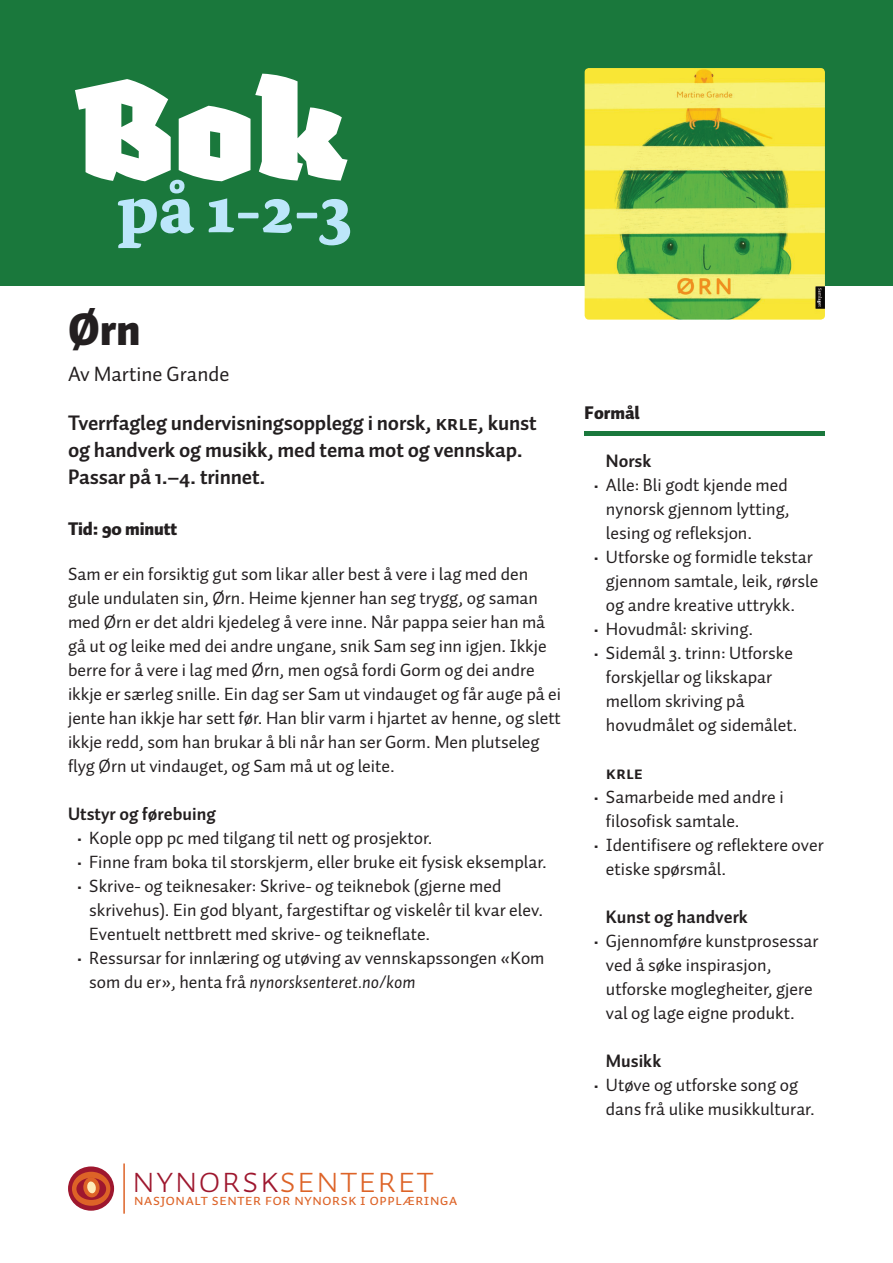
<style>
.page{position:relative;width:893px;height:1263px;background:#fff}
.page>*{position:absolute;margin:0;border:0;box-sizing:border-box;transform-origin:0 0}
.t1{font:900 143.4px "Fakir Pro";color:#fff}
.t2{font:700 69.15px "Dolly Pro";color:#bce6fa}
.t3{font:900 45px "Auto Pro";color:#231f20}
.t4{font:37.95px "Auto Pro Light Small Caps";color:#dd6327}
.t5{font:700 21px/27px "Auto Pro";letter-spacing:-.01em;color:#231f20}
.t6{font:21px "Auto Pro";color:#231f20}
.t7{font:18px/24px "Auto Pro";color:#231f20}
.t8{font:700 18px "Auto Pro";color:#231f20}
.t9{font:900 18px "Auto Pro";letter-spacing:-.005em;color:#231f20}
.t10{font:18px "Auto Pro Bold Small Caps";color:#231f20}
.t11{font:15.9px "Auto Pro Regular Small Caps";color:#dd6327}
.s1{font-family:"Auto Pro Bold Small Caps";font-weight:400}
.s2{font-family:"Auto Pro Regular Italic 1"}
.s3{color:#9e172e}
</style>
<div class="page">
<hr style="left:585px;top:431px;width:240px;height:4px;background:#1a783c">
<div style="left:0;top:0;width:893px;height:286px;background:#1a783c"></div>
<img style="left:585px;top:68px;width:240px;height:252px">
<svg style="left:68px;top:1166px;width:46px;height:45px"></svg>
<div style="left:72px;top:1172px;width:38px;height:34px;background:#dd6327;border-radius:50%"></div>
<div style="left:76px;top:1178px;width:30px;height:22px;background:#9e172e;border-radius:50%"></div>
<svg style="left:82px;top:1178px;width:19px;height:20px"></svg>
<hr style="left:123px;top:1163px;width:2px;height:51px;background:#dd6327">
<p class="t1" style="left:75px;top:12px;width:273px">Bok</p>
<p class="t2" style="left:117px;top:164px;width:236px">på 1-2-3</p>
<p class="t3" style="left:68px;top:297px;width:74px">Ørn</p>
<p class="t6" style="left:68px;top:359px;width:163px">Av Martine Grande</p>
<p class="t5" style="left:68px;top:409px;width:470px">Tverrfagleg undervisningsopplegg i norsk, <span class="s1">KRLE</span>, kunst og handverk og musikk, med tema mot og vennskap.<br>Passar på 1.–4. trinnet.</p>
<p class="t9" style="left:68px;top:516px;width:111px">Tid: 90 minutt</p>
<p class="t7" style="left:68px;top:561px;width:495px">Sam er ein forsiktig gut som likar aller best å vere i lag med den gule undulaten sin, Ørn. Heime kjenner han seg trygg, og saman med Ørn er det aldri kjedeleg å vere inne. Når pappa seier han må gå ut og leike med dei andre ungane, snik Sam seg inn igjen. Ikkje berre for å vere i lag med Ørn, men også fordi Gorm og dei andre ikkje er særleg snille. Ein dag ser Sam ut vindauget og får auge på ei jente han ikkje har sett før. Han blir varm i hjartet av henne, og slett ikkje redd, som han brukar å bli når han ser Gorm. Men plutseleg flyg Ørn ut vindauget, og Sam må ut og leite.</p>
<p class="t8" style="left:68px;top:801px;width:149px">Utstyr og førebuing</p>
<p class="t7" style="left:77px;top:825px;width:357px">• Kople opp pc med tilgang til nett og prosjektor.</p>
<p class="t7" style="left:77px;top:849px;width:472px">• Finne fram boka til storskjerm, eller bruke eit fysisk eksemplar.</p>
<p class="t7" style="left:89px;top:873px;width:455px;text-indent:-13px">• Skrive- og teiknesaker: Skrive- og teiknebok (gjerne med skrivehus). Ein god blyant, fargestiftar og viskelêr til kvar elev.<br>Eventuelt nettbrett med skrive- og teikneflate.</p>
<p class="t7" style="left:89px;top:945px;width:457px;text-indent:-13px">• Ressursar for innlæring og utøving av vennskapssongen «Kom som du er», henta frå <span class="s2">nynorsksenteret.no/kom</span></p>
<p class="t4" style="left:132px;top:1153px;width:304px"><span class="s3">Nynorsk</span>senteret</p>
<p class="t11" style="left:134px;top:1189px;width:325px">Nasjonalt senter for nynorsk i opplæringa</p>
<p class="t9" style="left:585px;top:399px;width:57px">Formål</p>
<p class="t8" style="left:606px;top:448px;width:47px">Norsk</p>
<p class="t7" style="left:606px;top:472px;width:185px;text-align:justify;text-indent:-13px">• Alle: Bli godt kjende med nynorsk gjennom lytting, lesing og refleksjon.</p>
<p class="t7" style="left:606px;top:544px;width:214px;text-indent:-13px">• Utforske og formidle tekstar gjennom samtale, leik, rørsle og andre kreative uttrykk.</p>
<p class="t7" style="left:593px;top:616px;width:162px">• Hovudmål: skriving.</p>
<p class="t7" style="left:606px;top:640px;width:193px;text-indent:-13px">• Sidemål 3. trinn: Utforske forskjellar og likskapar mellom skriving på hovudmålet og sidemålet.</p>
<p class="t10" style="left:606px;top:760px;width:39px">KRLE</p>
<p class="t7" style="left:606px;top:784px;width:179px;text-indent:-13px">• Samarbeide med andre i filosofisk samtale.</p>
<p class="t7" style="left:606px;top:832px;width:219px;text-indent:-13px">• Identifisere og reflektere over etiske spørsmål.</p>
<p class="t8" style="left:606px;top:904px;width:144px">Kunst og handverk</p>
<p class="t7" style="left:606px;top:928px;width:214px;text-indent:-13px">• Gjennomføre kunstprosessar ved å søke inspirasjon, utforske moglegheiter, gjere val og lage eigne produkt.</p>
<p class="t8" style="left:606px;top:1048px;width:57px">Musikk</p>
<p class="t7" style="left:606px;top:1072px;width:210px;text-indent:-13px">• Utøve og utforske song og dans frå ulike musikkulturar.</p>
</div>
